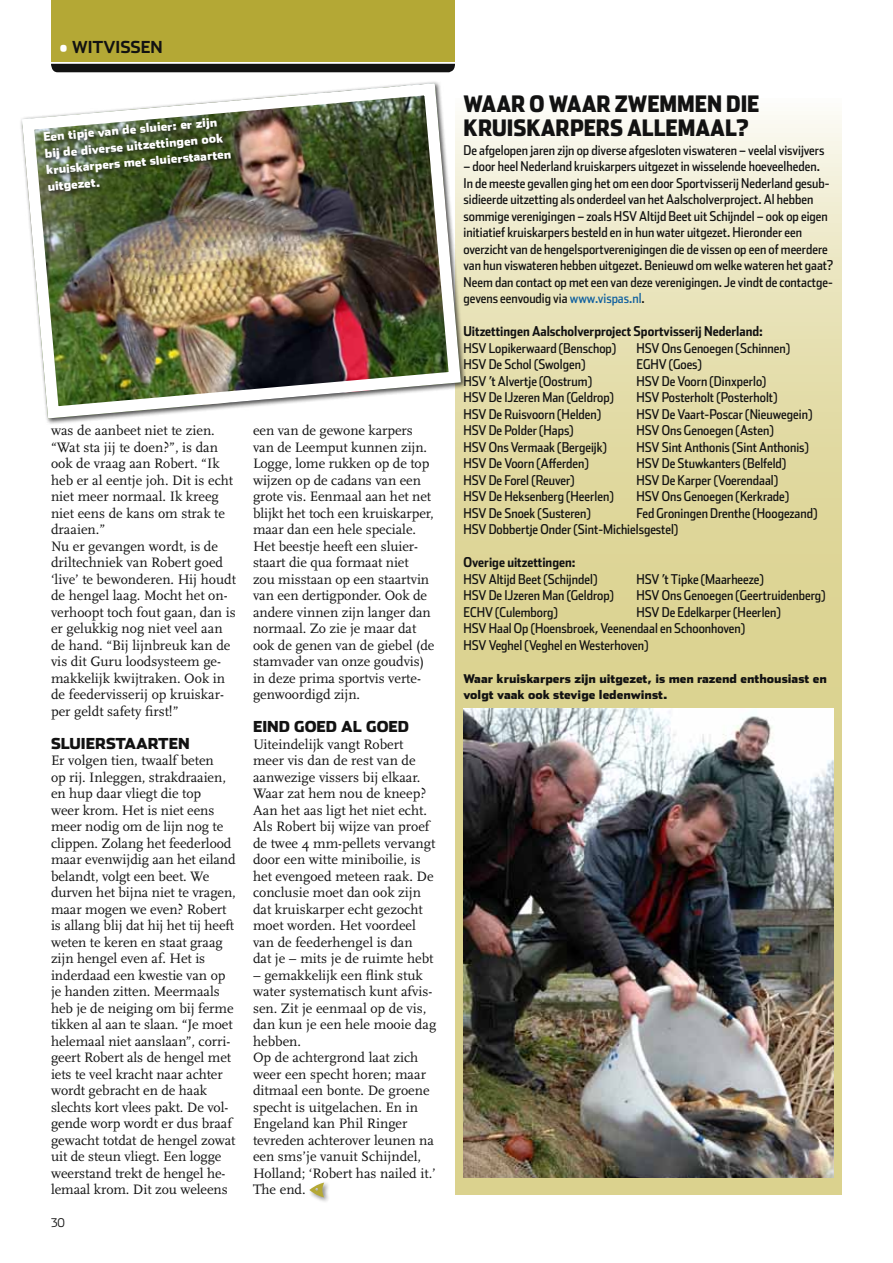
<style>
.page{position:relative;width:893px;height:1263px;background:#fff}
.page>*{position:absolute;margin:0;border:0;box-sizing:border-box;transform-origin:0 0}
.t1{font:900 22.5px/24px "Stainless Cond";color:#121212}
.t2{font:700 16.5px "Stainless";color:#121212}
.t3{font:900 15px "Stainless";color:#121212}
.t4{font:14.25px/16.5px "Scala";letter-spacing:-.005em;color:#121212}
.t5{font:13.5px/16.5px "Stainless Cond";color:#121212}
.t6{font:700 13.5px "Stainless Cond";color:#121212}
.t7{font:900 12px/16.5px "Stainless";color:#fff}
.t8{font:900 12px/16.5px "Stainless";color:#121212}
.t9{font:300 12px "Stainless";color:#121212}
.s1{font-weight:900;color:#fff}
.s2{color:#0f609f}
</style>
<div class="page">
<div style="left:51px;top:64px;width:404px;height:8px;background:#121212"></div>
<div style="left:51px;top:0;width:404px;height:62px;background:#b4a835"></div>
<svg style="left:455px;top:115px;width:387px;height:1079px"></svg>
<div style="left:307px;top:1180px;width:23px;height:23px;background:#121212;opacity:.5"></div>
<svg style="left:309px;top:1182px;width:15px;height:15px"></svg>
<img style="left:463px;top:708px;width:370px;height:470px">
<img style="left:20px;top:81px;width:447px;height:344px">
<div style="left:41px;top:116px;width:196px;height:82px;background:#121212;opacity:.75"></div>
<p class="t2" style="left:60px;top:37px;width:105px"><span class="s1">•</span> WITVISSEN</p>
<p class="t7" style="left:43px;top:128px;width:187px;rotate:-5deg">Een tipje van de sluier: er zijn bij de diverse uitzettingen ook kruiskarpers met sluierstaarten uitgezet.</p>
<p class="t4" style="left:51px;top:423px;width:186px">was de aanbeet niet te zien. “Wat sta jij te doen?”, is dan ook de vraag aan Robert. “Ik heb er al eentje joh. Dit is echt niet meer normaal. Ik kreeg niet eens de kans om strak te draaien.”<br>Nu er gevangen wordt, is de driltechniek van Robert goed ‘live’ te bewonderen. Hij houdt de hengel laag. Mocht het on&shy;verhoopt toch fout gaan, dan is er gelukkig nog niet veel aan de hand. “Bij lijnbreuk kan de vis dit Guru loodsysteem ge&shy;makkelijk kwijtraken. Ook in de feedervisserij op kruiskar&shy;per geldt safety first!”</p>
<p class="t3" style="left:51px;top:734px;width:140px">SLUIERSTAARTEN</p>
<p class="t4" style="left:51px;top:753px;width:186px">Er volgen tien, twaalf beten<br>op rij. Inleggen, strakdraaien, en hup daar vliegt die top<br>weer krom. Het is niet eens meer nodig om de lijn nog te clippen. Zolang het feederlood maar evenwijdig aan het eiland belandt, volgt een beet. We durven het bijna niet te vragen, maar mogen we even? Robert is allang blij dat hij het tij heeft weten te keren en staat graag zijn hengel even af. Het is inderdaad een kwestie van op je handen zitten. Meermaals heb je de neiging om bij ferme tikken al aan te slaan. “Je moet helemaal niet aanslaan”, corri&shy;geert Robert als de hengel met iets te veel kracht naar achter wordt gebracht en de haak slechts kort vlees pakt. De vol&shy;gende worp wordt er dus braaf gewacht totdat de hengel zowat uit de steun vliegt. Een logge weerstand trekt de hengel he&shy;lemaal krom. Dit zou weleens</p>
<p class="t9" style="left:51px;top:1216px;width:15px">30</p>
<p class="t4" style="left:253px;top:423px;width:183px">een van de gewone karpers van de Leemput kunnen zijn.<br>Logge, lome rukken op de top wijzen op de cadans van een grote vis. Eenmaal aan het net blijkt het toch een kruiskarper, maar dan een hele speciale.<br>Het beestje heeft een sluier&shy;staart die qua formaat niet<br>zou misstaan op een staartvin van een dertigponder. Ook de andere vinnen zijn langer dan normaal. Zo zie je maar dat ook de genen van de giebel (de stamvader van onze goudvis) in deze prima sportvis verte&shy;genwoordigd zijn.</p>
<p class="t3" style="left:253px;top:717px;width:158px">EIND GOED AL GOED</p>
<p class="t4" style="left:253px;top:736px;width:184px">Uiteindelijk vangt Robert meer vis dan de rest van de aanwezige vissers bij elkaar.<br>Waar zat hem nou de kneep?<br>Aan het aas ligt het niet echt.<br>Als Robert bij wijze van proef de twee 4 mm-pellets vervangt door een witte miniboilie, is het evengoed meteen raak. De conclusie moet dan ook zijn dat kruiskarper echt gezocht moet worden. Het voordeel van de feederhengel is dan<br>dat je – mits je de ruimte hebt</p>
<p class="t4" style="left:253px;top:967px;width:185px">– gemakkelijk een flink stuk water systematisch kunt afvis&shy;sen. Zit je eenmaal op de vis, dan kun je een hele mooie dag hebben.<br>Op de achtergrond laat zich weer een specht horen; maar ditmaal een bonte. De groene specht is uitgelachen. En in<br>Engeland kan Phil Ringer tevreden achterover leunen na een sms’je vanuit Schijndel,<br>Holland; ‘Robert has nailed it.’<br>The end.</p>
<h1 class="t1" style="left:463px;top:91px;width:298px">WAAR O WAAR ZWEMMEN DIE<br>KRUISKARPERS ALLEMAAL?</h1>
<p class="t5" style="left:463px;top:141px;width:362px">De afgelopen jaren zijn op diverse afgesloten viswateren – veelal visvijvers</p>
<p class="t5" style="left:463px;top:158px;width:371px">– door heel Nederland kruiskarpers uitgezet in wisselende hoeveelheden.<br>In de meeste gevallen ging het om een door Sportvisserij Nederland gesub&shy;sidieerde uitzetting als onderdeel van het Aalscholverproject. Al hebben sommige verenigingen – zoals HSV Altijd Beet uit Schijndel – ook op eigen initiatief kruiskarpers besteld en in hun water uitgezet. Hieronder een overzicht van de hengelsportverenigingen die de vissen op een of meerdere van hun viswateren hebben uitgezet. Benieuwd om welke wateren het gaat?<br>Neem dan contact op met een van deze verenigingen. Je vindt de contactge&shy;gevens eenvoudig via <span class="s2">www.vispas.nl</span>.</p>
<p class="t6" style="left:463px;top:323px;width:301px">Uitzettingen Aalscholverproject Sportvisserij Nederland:</p>
<p class="t5" style="left:463px;top:339px;width:154px">HSV Lopikerwaard (Benschop)</p>
<p class="t5" style="left:636px;top:339px;width:155px">HSV Ons Genoegen (Schinnen)</p>
<p class="t5" style="left:463px;top:356px;width:123px">HSV De Schol (Swolgen)</p>
<p class="t5" style="left:636px;top:356px;width:67px">EGHV (Goes)</p>
<p class="t5" style="left:463px;top:372px;width:130px">HSV ’t Alvertje (Oostrum)</p>
<p class="t5" style="left:636px;top:372px;width:131px">HSV De Voorn (Dinxperlo)</p>
<p class="t5" style="left:463px;top:389px;width:152px">HSV De IJzeren Man (Geldrop)</p>
<p class="t5" style="left:636px;top:389px;width:142px">HSV Posterholt (Posterholt)</p>
<p class="t5" style="left:463px;top:405px;width:139px">HSV De Ruisvoorn (Helden)</p>
<p class="t5" style="left:636px;top:405px;width:177px">HSV De Vaart-Poscar (Nieuwegein)</p>
<p class="t5" style="left:463px;top:422px;width:112px">HSV De Polder (Haps)</p>
<p class="t5" style="left:636px;top:422px;width:139px">HSV Ons Genoegen (Asten)</p>
<p class="t5" style="left:463px;top:438px;width:145px">HSV Ons Vermaak (Bergeijk)</p>
<p class="t5" style="left:636px;top:438px;width:174px">HSV Sint Anthonis (Sint Anthonis)</p>
<p class="t5" style="left:463px;top:455px;width:127px">HSV De Voorn (Afferden)</p>
<p class="t5" style="left:636px;top:455px;width:151px">HSV De Stuwkanters (Belfeld)</p>
<p class="t5" style="left:463px;top:471px;width:113px">HSV De Forel (Reuver)</p>
<p class="t5" style="left:636px;top:471px;width:143px">HSV De Karper (Voerendaal)</p>
<p class="t5" style="left:463px;top:488px;width:152px">HSV De Heksenberg (Heerlen)</p>
<p class="t5" style="left:636px;top:488px;width:154px">HSV Ons Genoegen (Kerkrade)</p>
<p class="t5" style="left:463px;top:504px;width:129px">HSV De Snoek (Susteren)</p>
<p class="t5" style="left:463px;top:504px;width:355px;text-indent:173px">Fed Groningen Drenthe (Hoogezand)<br>HSV Dobbertje Onder (Sint-Michielsgestel)</p>
<p class="t6" style="left:463px;top:554px;width:114px">Overige uitzettingen:</p>
<p class="t5" style="left:463px;top:570px;width:135px">HSV Altijd Beet (Schijndel)</p>
<p class="t5" style="left:636px;top:570px;width:129px">HSV ’t Tipke (Maarheeze)</p>
<p class="t5" style="left:463px;top:587px;width:152px">HSV De IJzeren Man (Geldrop)</p>
<p class="t5" style="left:636px;top:587px;width:191px">HSV Ons Genoegen (Geertruidenberg)</p>
<p class="t5" style="left:463px;top:603px;width:96px">ECHV (Culemborg)</p>
<p class="t5" style="left:463px;top:603px;width:319px;text-indent:173px">HSV De Edelkarper (Heerlen)<br>HSV Haal Op (Hoensbroek, Veenendaal en Schoonhoven)<br>HSV Veghel (Veghel en Westerhoven)</p>
<p class="t8" style="left:463px;top:670px;width:365px">Waar kruiskarpers zijn uitgezet, is men razend enthousiast en volgt vaak ook stevige ledenwinst.</p>
</div>
